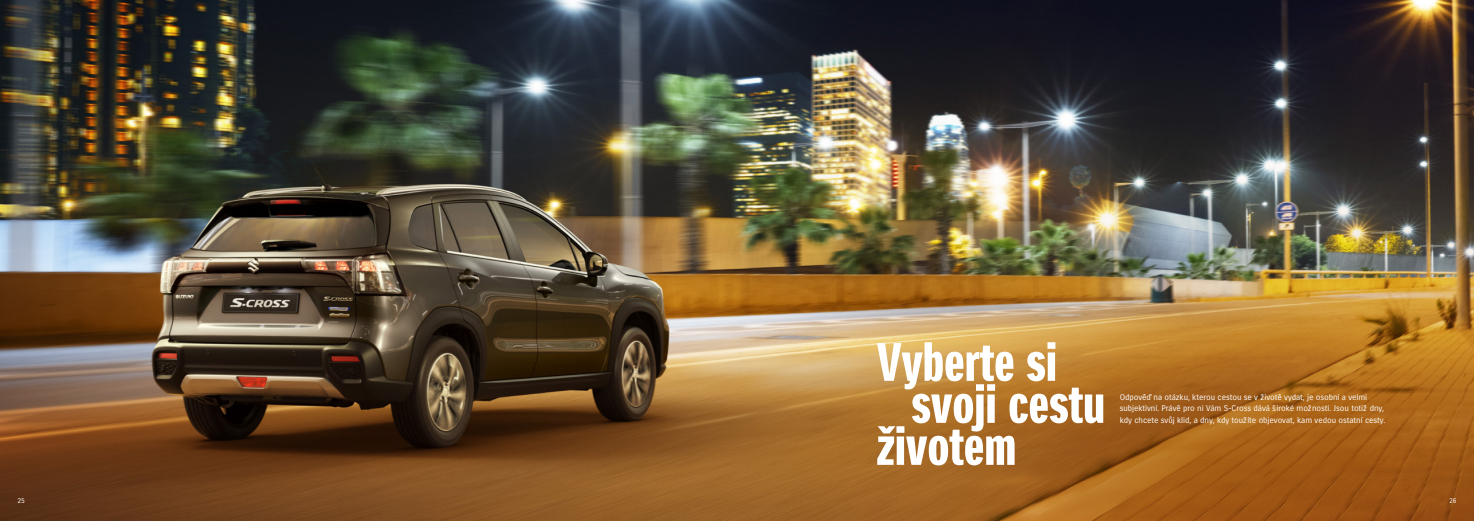
<style>
.page{position:relative;width:1474px;height:521px;background:#fff}
.page>*{position:absolute;margin:0;border:0;box-sizing:border-box;transform-origin:0 0}
.t1{font:52.5px "Suzuki CE Headline";color:#fff}
.t2{font:8.05px/11.8px "Suzuki CE";letter-spacing:-.01em;color:#fff}
.t3{font:7px "Suzuki CE";color:#fff}
</style>
<div class="page">
<img style="left:0;top:0;width:1473px;height:521px">
<h1 class="t1" style="left:876px;top:332px;width:182px">Vyberte si</h1>
<h1 class="t1" style="left:911px;top:374px;width:195px">svoji cestu</h1>
<h1 class="t1" style="left:876px;top:416px;width:141px">životem</h1>
<p class="t2" style="left:1119px;top:391px;width:267px">Odpověď na otázku, kterou cestou se v životě vydat, je osobní a velmi subjektivní. Právě pro ni Vám S-Cross dává široké možnosti. Jsou totiž dny, kdy chcete svůj klid, a dny, kdy toužíte objevovat, kam vedou ostatní cesty.</p>
<p class="t3" style="left:17px;top:496px;width:9px">25</p>
<p class="t3" style="left:1448px;top:496px;width:9px">26</p>
</div>
